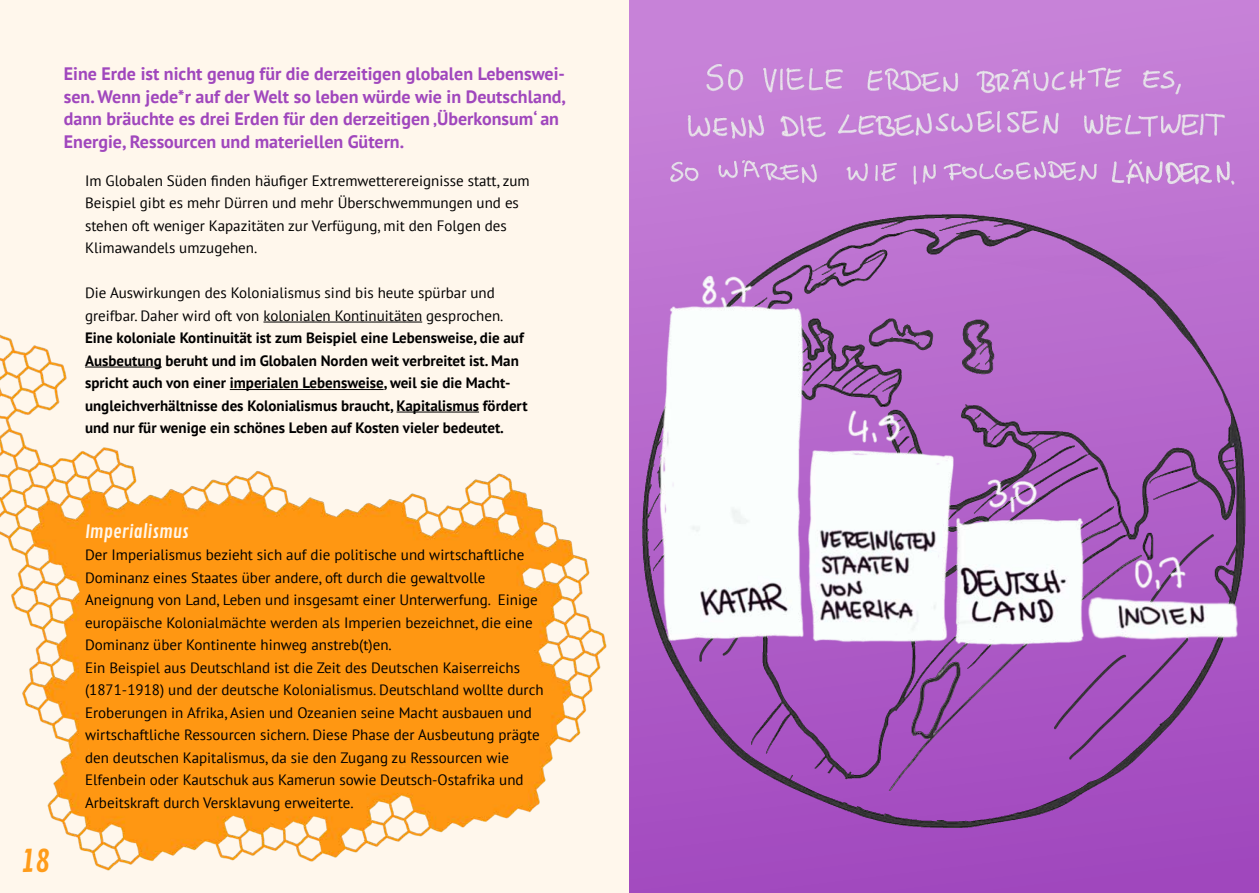
<style>
.page{position:relative;width:1259px;height:893px;background:#fff}
.page>*{position:absolute;margin:0;border:0;box-sizing:border-box;transform-origin:0 0}
.Seiten_Kritisieren{font:30px "Contrail One";color:#ff9c1a}
.Fließtext{font:700 18px/22.5px "PT Sans";color:#a047bd}
.Ü3_Kritisieren{font:18px "Contrail One";color:#fff7ec}
.Fließtext-2{font:15px/22.5px "PT Sans";color:#000}
.Fließtext-3{font:700 15px/22.5px "PT Sans";color:#000}
.s1{font-weight:400}
</style>
<div class="page">
<img style="left:0;top:0;width:631px;height:893px">
<hr style="left:263px;top:322px;width:159px;height:1px;background:#000">
<hr style="left:85px;top:367px;width:77px;height:1px;background:#000">
<hr style="left:230px;top:389px;width:154px;height:1px;background:#000">
<hr style="left:396px;top:412px;width:83px;height:1px;background:#000">
<img style="left:631px;top:0;width:628px;height:893px">
<p class="Fließtext" style="left:64px;top:62px;width:504px">Eine Erde ist nicht genug für die derzeitigen globalen Lebenswei&shy;sen. Wenn jede*r auf der Welt so leben würde wie in Deutschland, dann bräuchte es drei Erden für den derzeitigen ‚Überkonsum‘ an Energie, Ressourcen und materiellen Gütern.</p>
<p class="Fließtext-2" style="left:85px;top:169px;width:446px">Im Globalen Süden finden häufiger Extremwetterereignisse statt, zum Beispiel gibt es mehr Dürren und mehr Überschwemmungen und es stehen oft weniger Kapazitäten zur Verfügung, mit den Folgen des Klimawandels umzugehen.</p>
<p class="Fließtext-3" style="left:85px;top:282px;width:444px"><span class="s1">Die Auswirkungen des Kolonialismus sind bis heute spürbar und greifbar. Daher wird oft von kolonialen Kontinuitäten gesprochen.<br></span>Eine koloniale Kontinuität ist zum Beispiel eine Lebensweise, die auf Ausbeutung beruht und im Globalen Norden weit verbreitet ist. Man spricht auch von einer imperialen Lebensweise, weil sie die Macht&shy;ungleichverhältnisse des Kolonialismus braucht, Kapitalismus fördert und nur für wenige ein schönes Leben auf Kosten vieler bedeutet.</p>
<p class="Seiten_Kritisieren" style="left:21px;top:843px;width:30px">18</p>
<p class="Ü3_Kritisieren" style="left:85px;top:521px;width:105px">Imperialismus</p>
<p class="Fließtext-2" style="left:85px;top:544px;width:454px">Der Imperialismus bezieht sich auf die politische und wirtschaftliche Dominanz eines Staates über andere, oft durch die gewaltvolle Aneignung von Land, Leben und insgesamt einer Unterwerfung. Einige europäische Kolonialmächte werden als Imperien bezeichnet, die eine Dominanz über Kontinente hinweg anstreb(t)en.</p>
<p class="Fließtext-2" style="left:85px;top:656px;width:460px">Ein Beispiel aus Deutschland ist die Zeit des Deutschen Kaiserreichs (1871-1918) und der deutsche Kolonialismus. Deutschland wollte durch Eroberungen in Afrika, Asien und Ozeanien seine Macht ausbauen und wirtschaftliche Ressourcen sichern. Diese Phase der Ausbeutung prägte den deutschen Kapitalismus, da sie den Zugang zu Ressourcen wie Elfenbein oder Kautschuk aus Kamerun sowie Deutsch-Ostafrika und Arbeitskraft durch Versklavung erweiterte.</p>
</div>
